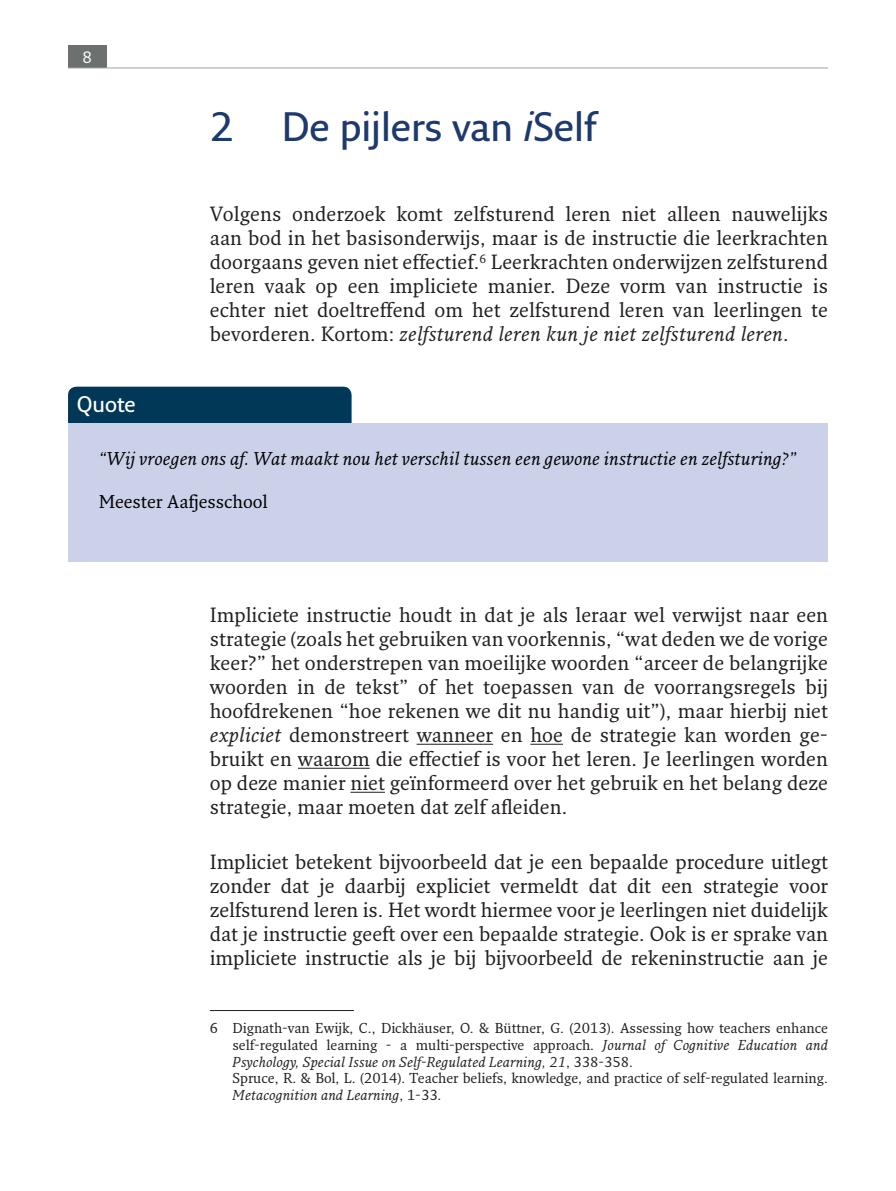
<style>
.page{position:relative;width:896px;height:1191px;background:#fff}
.page>*{position:absolute;margin:0;border:0;box-sizing:border-box;transform-origin:0 0}
.t1{font:600 40px "Fresco Sans Std";color:#1e3a6d}
.t2{font:600 22px "Fresco Sans Std";color:#fff}
.t3{font:20px/24px "Fresco Std";letter-spacing:.005em;color:#231f20;text-align:justify}
.t4{font:italic 18px "Fresco Std";color:#000001}
.t5{font:18px "Fresco Std";color:#000001}
.t6{font:16px "Fresco Sans Std";color:#fff}
.t7{font:14px/16.8px "Fresco Std";color:#231f20}
.s1{font-style:italic}
</style>
<div class="page">
<div style="left:68px;top:46px;width:38px;height:22px;background:#6c7170"></div>
<hr style="left:68px;top:68px;width:760px;height:1px;background:#9ca2a0">
<hr style="left:417px;top:744px;width:76px;height:1px;background:#231f20">
<hr style="left:530px;top:744px;width:33px;height:1px;background:#231f20">
<hr style="left:298px;top:768px;width:72px;height:1px;background:#231f20">
<hr style="left:350px;top:792px;width:35px;height:1px;background:#231f20">
<hr style="left:210px;top:1010px;width:144px;height:1px;background:#231f20">
<div style="left:68px;top:387px;width:283px;height:64px;background:#013757;border-radius:9px"></div>
<div style="left:68px;top:423px;width:760px;height:138px;background:#cad1e9"></div>
<p class="t6" style="left:82px;top:47px;width:11px">8</p>
<p class="t2" style="left:77px;top:390px;width:60px">Quote</p>
<h1 class="t1" style="left:210px;top:102px;width:388px">2 De pijlers van <span class="s1">i</span>Self</h1>
<p class="t3" style="left:210px;top:202px;width:619px">Volgens onderzoek komt zelfsturend leren niet alleen nauwelijks aan bod in het basisonderwijs, maar is de instructie die leerkrachten doorgaans geven niet effectief.<sup>6</sup> Leerkrachten onderwijzen zelfsturend leren vaak op een impliciete manier. Deze vorm van instructie is echter niet doeltreffend om het zelfsturend leren van leerlingen te bevorderen. Kortom: <span class="s1">zelfsturend leren kun je niet zelfsturend leren</span>.</p>
<p class="t4" style="left:99px;top:447px;width:700px">“Wij vroegen ons af. Wat maakt nou het verschil tussen een gewone instructie en zelfsturing?”</p>
<p class="t5" style="left:99px;top:490px;width:170px">Meester Aafjesschool</p>
<p class="t3" style="left:210px;top:602px;width:620px">Impliciete instructie houdt in dat je als leraar wel verwijst naar een strategie (zoals het gebruiken van voorkennis, “wat deden we de vorige keer?” het onderstrepen van moeilijke woorden “arceer de belangrijke woorden in de tekst” of het toepassen van de voorrangsregels bij hoofdrekenen “hoe rekenen we dit nu handig uit”), maar hierbij niet <span class="s1">expliciet</span> demonstreert wanneer en hoe de strategie kan worden ge&shy;bruikt en waarom die effectief is voor het leren. Je leerlingen worden op deze manier niet geïnformeerd over het gebruik en het belang deze strategie, maar moeten dat zelf afleiden.</p>
<p class="t3" style="left:210px;top:849px;width:620px">Impliciet betekent bijvoorbeeld dat je een bepaalde procedure uitlegt zonder dat je daarbij expliciet vermeldt dat dit een strategie voor zelfsturend leren is. Het wordt hiermee voor je leerlingen niet duidelijk dat je instructie geeft over een bepaalde strategie. Ook is er sprake van impliciete instructie als je bij bijvoorbeeld de rekeninstructie aan je</p>
<p class="t7" style="left:232px;top:1019px;width:597px;text-indent:-23px">6 Dignath-van Ewijk, C., Dickhäuser, O. &amp; Büttner, G. (2013). Assessing how teachers enhance self-regulated learning - a multi-perspective approach. <span class="s1">Journal of Cognitive Education and Psychology, Special Issue on Self-Regulated Learning, 21</span>, 338-358.<br>Spruce, R. &amp; Bol, L. (2014). Teacher beliefs, knowledge, and practice of self-regulated learning.<br><span class="s1">Metacognition and Learning</span>, 1-33.</p>
</div>
